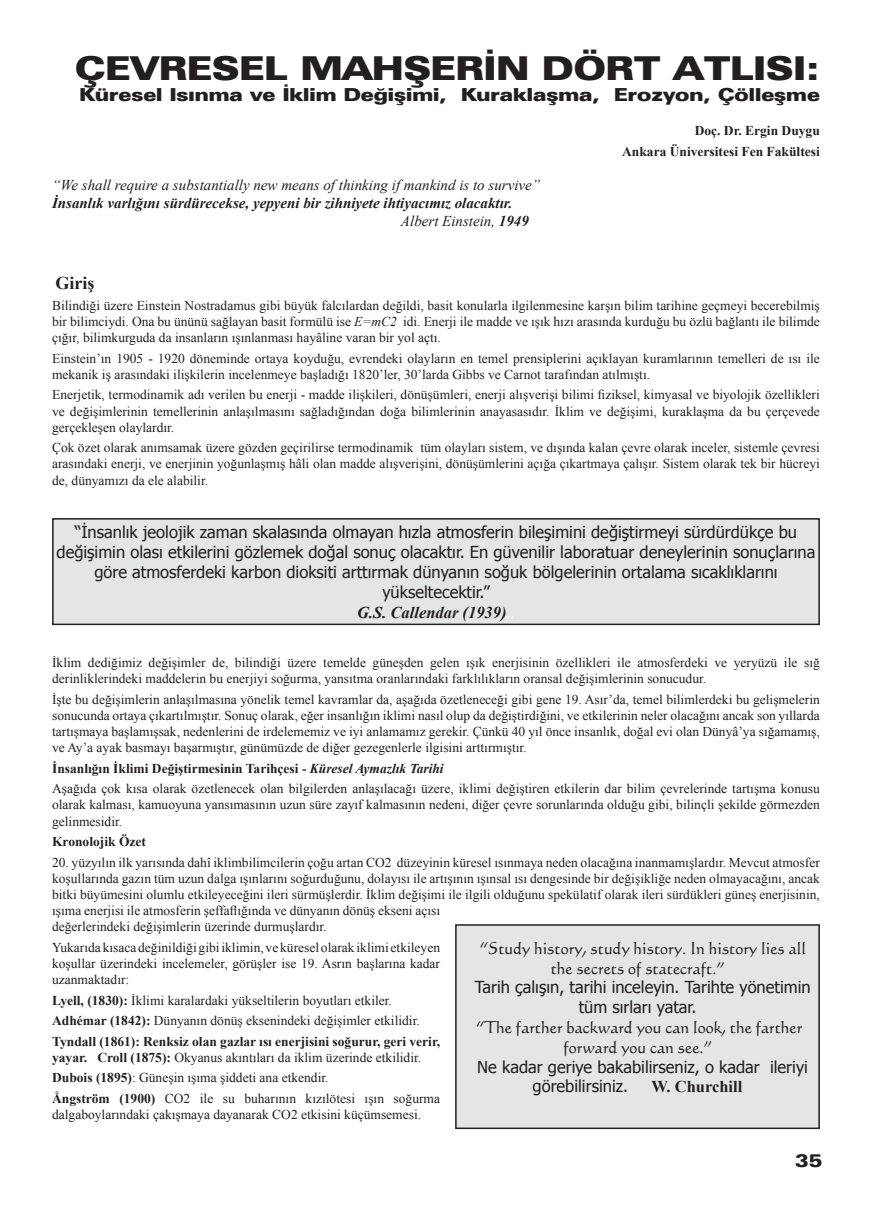
<style>
.page{position:relative;width:872px;height:1212px;background:#fff}
.page>*{position:absolute;margin:0;border:0;box-sizing:border-box;transform-origin:0 0}
.t1{font:900 expanded 33px "Zurich BT";color:#231f20}
.t2{font:900 expanded 18px "Zurich BT";color:#231f20}
.t3{font:700 18px "Times New Roman";color:#231f20}
.t4{font:900 expanded 18px "Zurich BT";color:#231f20}
.t5{font:16.5px/19.8px "Tahoma";color:#231f20}
.t6{font:16.5px/19.8px "Calligraphic 421 BT Roman B";color:#231f20}
.t7{font:italic 700 16.5px "Times New Roman";color:#231f20}
.t8{font:700 16.5px "Times New Roman";color:#231f20}
.t9{font:italic 700 15px "Times New Roman";color:#231f20}
.t10{font:italic 15px "Times New Roman";color:#231f20}
.t11{font:13.5px/16.2px "Times New Roman";color:#231f20}
.t12{font:700 13.5px/20.4px "Times New Roman";color:#231f20;text-align:right}
.s1{font-style:italic}
.s2{color:#fff}
.s3{font-weight:400;color:#fff}
.s4{font-weight:700}
.s5{font-weight:700;font-style:italic}
</style>
<div class="page">
<div style="left:456px;top:925px;width:363px;height:203px;background:#e4e5e6"></div>
<div style="left:455px;top:924px;width:365px;height:205px;border:2px solid #231f20"></div>
<div style="left:53px;top:519px;width:766px;height:105px;background:#e4e5e6"></div>
<div style="left:52px;top:518px;width:768px;height:107px;border:2px solid #231f20"></div>
<h1 class="t1" style="left:75px;top:49px;width:746px">ÇEVRESEL MAHŞERİN DÖRT ATLISI:</h1>
<h2 class="t2" style="left:80px;top:84px;width:742px">Küresel Isınma ve İklim Değişimi, Kuraklaşma, Erozyon, Çölleşme</h2>
<p class="t10" style="left:52px;top:175px;width:489px">“We shall require a substantially new means of thinking if mankind is to survive”</p>
<p class="t9" style="left:52px;top:193px;width:462px">İnsanlık varlığını sürdürecekse, yepyeni bir zihniyete ihtiyacımız olacaktır.</p>
<p class="t12" style="left:622px;top:120px;width:199px">Doç. Dr. Ergin Duygu<br>Ankara Üniversitesi Fen Fakültesi</p>
<h2 class="t3" style="left:55px;top:271px;width:41px">Giriş</h2>
<p class="t11" style="left:52px;top:297px;width:769px;text-align:justify">Bilindiği üzere Einstein Nostradamus gibi büyük falcılardan değildi, basit konularla ilgilenmesine karşın bilim tarihine geçmeyi becerebilmiş bir bilimciydi. Ona bu ününü sağlayan basit formülü ise <span class="s1">E=mC2</span> idi. Enerji ile madde ve ışık hızı arasında kurduğu bu özlü bağlantı ile bilimde çığır, bilimkurguda da insanların ışınlanması hayâline varan bir yol açtı.</p>
<p class="t11" style="left:52px;top:350px;width:769px">Einstein’ın 1905 - 1920 döneminde ortaya koyduğu, evrendeki olayların en temel prensiplerini açıklayan kuramlarının temelleri de ısı ile mekanik iş arasındaki ilişkilerin incelenmeye başladığı 1820’ler, 30’larda Gibbs ve Carnot tarafından atılmıştı.</p>
<p class="t11" style="left:52px;top:386px;width:769px;text-align:justify">Enerjetik, termodinamik adı verilen bu enerji - madde ilişkileri, dönüşümleri, enerji alışverişi bilimi fiziksel, kimyasal ve biyolojik özellikleri ve değişimlerinin temellerinin anlaşılmasını sağladığından doğa bilimlerinin anayasasıdır. İklim ve değişimi, kuraklaşma da bu çerçevede gerçekleşen olaylardır.</p>
<p class="t11" style="left:52px;top:439px;width:769px;text-align:justify">Çok özet olarak anımsamak üzere gözden geçirilirse termodinamik tüm olayları sistem, ve dışında kalan çevre olarak inceler, sistemle çevresi arasındaki enerji, ve enerjinin yoğunlaşmış hâli olan madde alışverişini, dönüşümlerini açığa çıkartmaya çalışır. Sistem olarak tek bir hücreyi de, dünyamızı da ele alabilir.</p>
<p class="t5" style="left:57px;top:522px;width:760px;text-align:center">“İnsanlık jeolojik zaman skalasında olmayan hızla atmosferin bileşimini değiştirmeyi sürdürdükçe bu değişimin olası etkilerini gözlemek doğal sonuç olacaktır. En güvenilir laboratuar deneylerinin sonuçlarına göre atmosferdeki karbon dioksiti arttırmak dünyanın soğuk bölgelerinin ortalama sıcaklıklarını yükseltecektir.”</p>
<p class="t7" style="left:357px;top:600px;width:159px">G.S. Callendar (1939)<span class="s2">.</span><span class="s3">.</span></p>
<p class="t11" style="left:52px;top:654px;width:769px">İklim dediğimiz değişimler de, bilindiği üzere temelde güneşden gelen ışık enerjisinin özellikleri ile atmosferdeki ve yeryüzü ile sığ derinliklerindeki maddelerin bu enerjiyi soğurma, yansıtma oranlarındaki farklılıkların oransal değişimlerinin sonucudur.</p>
<p class="t11" style="left:52px;top:691px;width:769px;text-align:justify">İşte bu değişimlerin anlaşılmasına yönelik temel kavramlar da, aşağıda özetleneceği gibi gene 19. Asır’da, temel bilimlerdeki bu gelişmelerin sonucunda ortaya çıkartılmıştır. Sonuç olarak, eğer insanlığın iklimi nasıl olup da değiştirdiğini, ve etkilerinin neler olacağını ancak son yıllarda tartışmaya başlamışsak, nedenlerini de irdelememiz ve iyi anlamamız gerekir. Çünkü 40 yıl önce insanlık, doğal evi olan Dünyâ’ya sığamamış, ve Ay’a ayak basmayı başarmıştır, günümüzde de diğer gezegenlerle ilgisini arttırmıştır.</p>
<p class="t11" style="left:52px;top:758px;width:769px;line-height:20.4px"><span class="s4">İnsanlığın İklimi Değiştirmesinin Tarihçesi -</span> <span class="s5">Küresel Aymazlık Tarihi<br></span>Aşağıda çok kısa olarak özetlenecek olan bilgilerden anlaşılacağı üzere, iklimi değiştiren etkilerin dar bilim çevrelerinde tartışma konusu</p>
<p class="t11" style="left:52px;top:797px;width:769px">olarak kalması, kamuoyuna yansımasının uzun süre zayıf kalmasının nedeni, diğer çevre sorunlarında olduğu gibi, bilinçli şekilde görmezden gelinmesidir.</p>
<p class="t12" style="left:52px;top:831px;width:95px">Kronolojik Özet</p>
<p class="t11" style="left:52px;top:854px;width:769px">20. yüzyılın ilk yarısında dahî iklimbilimcilerin çoğu artan CO2 düzeyinin küresel ısınmaya neden olacağına inanmamışlardır. Mevcut atmosfer koşullarında gazın tüm uzun dalga ışınlarını soğurduğunu, dolayısı ile artışının ışınsal ısı dengesinde bir değişikliğe neden olmayacağını, ancak bitki büyümesini olumlu etkileyeceğini ileri sürmüşlerdir. İklim değişimi ile ilgili olduğunu spekülatif olarak ileri sürdükleri güneş enerjisinin, ışıma enerjisi ile atmosferin şeffaflığında ve dünyanın dönüş ekseni açısı<br>değerlerindeki değişimlerin üzerinde durmuşlardır.</p>
<p class="t11" style="left:52px;top:939px;width:389px;text-align:justify">Yukarıda kısaca değinildiği gibi iklimin, ve küresel olarak iklimi etkileyen koşullar üzerindeki incelemeler, görüşler ise 19. Asrın başlarına kadar uzanmaktadır:</p>
<p class="t11" style="left:52px;top:990px;width:389px;line-height:20.4px"><span class="s4">Lyell, (1830):</span> İklimi karalardaki yükseltilerin boyutları etkiler.<br><span class="s4">Adhémar (1842):</span> Dünyanın dönüş eksenindeki değişimler etkilidir.<br><span class="s4">Tyndall (1861): Renksiz olan gazlar ısı enerjisini soğurur, geri verir,</span></p>
<p class="t11" style="left:52px;top:1047px;width:389px;line-height:20.4px"><span class="s4">yayar. Croll (1875):</span> Okyanus akıntıları da iklim üzerinde etkilidir.<br><span class="s4">Dubois (1895)</span>: Güneşin ışıma şiddeti ana etkendir.<br><span class="s4">Ångström (1900)</span> CO2 ile su buharının kızılötesi ışın soğurma</p>
<p class="t11" style="left:52px;top:1106px;width:370px">dalgaboylarındaki çakışmaya dayanarak CO2 etkisini küçümsemesi.</p>
<p class="t6" style="left:551px;top:937px;width:257px;text-indent:-70px">“Study history, study history. In history lies all the secrets of statecraft.”</p>
<p class="t5" style="left:578px;top:976px;width:233px;text-indent:-104px">Tarih çalışın, tarihi inceleyin. Tarihte yönetimin tüm sırları yatar.</p>
<p class="t6" style="left:476px;top:1016px;width:327px;text-align:center">“The farther backward you can look, the farther forward you can see.”</p>
<p class="t5" style="left:532px;top:1056px;width:277px;text-indent:-55px">Ne kadar geriye bakabilirseniz, o kadar ileriyi görebilirsiniz.</p>
<p class="t8" style="left:651px;top:1075px;width:92px">W. Churchill</p>
<h2 class="t4" style="left:795px;top:1150px;width:29px">35</h2>
</div>
